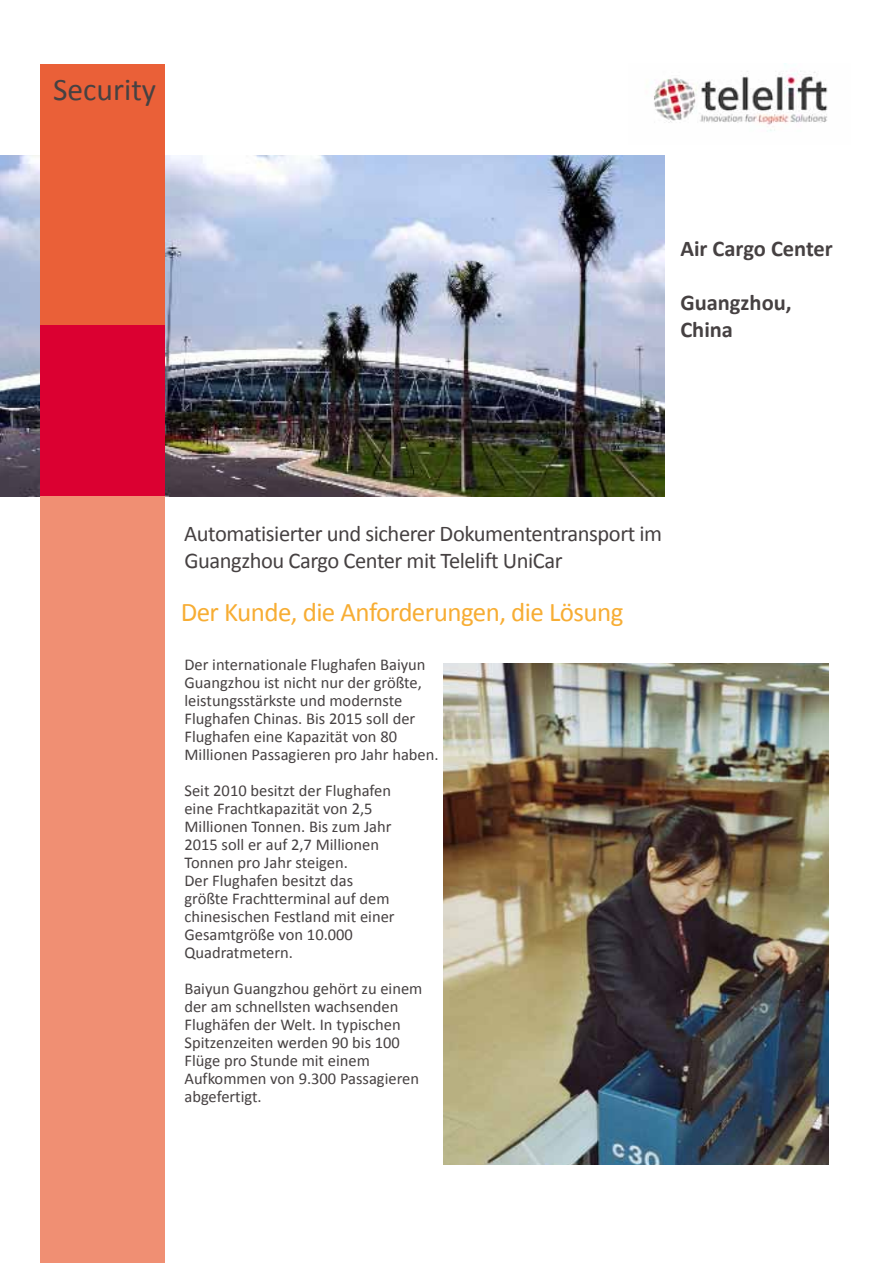
<style>
.page{position:relative;width:893px;height:1263px;background:#fff}
.page>*{position:absolute;margin:0;border:0;box-sizing:border-box;transform-origin:0 0}
.t1{font:31.5px "Calibri";color:#464142}
.t2{font:27px "Calibri";letter-spacing:-.02em;color:#f7ad34}
.t3{font:22.5px/27px "Calibri";letter-spacing:-.02em;color:#464142}
.t4{font:700 22.5px/27px "Calibri";color:#464142}
.t5{font:16.5px/18px "Calibri";color:#464142}
</style>
<div class="page">
<img style="left:0;top:156px;width:664px;height:340px">
<img style="left:654px;top:64px;width:174px;height:67px">
<div style="left:40px;top:64px;width:125px;height:261px;background:#ea6038"></div>
<div style="left:40px;top:325px;width:125px;height:171px;background:#db0031"></div>
<div style="left:40px;top:496px;width:125px;height:767px;background:#f08f73"></div>
<img style="left:443px;top:663px;width:386px;height:501px">
<h1 class="t1" style="left:53px;top:70px;width:105px">Security</h1>
<h3 class="t4" style="left:680px;top:235px;width:154px">Air Cargo Center</h3>
<h3 class="t4" style="left:680px;top:289px;width:113px">Guangzhou,<br>China</h3>
<h3 class="t3" style="left:184px;top:520px;width:479px">Automatisierter und sicherer Dokumententransport im<br>Guangzhou Cargo Center mit Telelift UniCar</h3>
<h2 class="t2" style="left:181px;top:595px;width:444px">Der Kunde, die Anforderungen, die Lösung</h2>
<p class="t5" style="left:184px;top:655px;width:256px">Der internationale Flughafen Baiyun Guangzhou ist nicht nur der größte, leistungsstärkste und modernste Flughafen Chinas. Bis 2015 soll der Flughafen eine Kapazität von 80<br>Millionen Passagieren pro Jahr haben.</p>
<p class="t5" style="left:184px;top:781px;width:212px">Seit 2010 besitzt der Flughafen eine Frachtkapazität von 2,5<br>Millionen Tonnen. Bis zum Jahr<br>2015 soll er auf 2,7 Millionen<br>Tonnen pro Jahr steigen.<br>Der Flughafen besitzt das größte Frachtterminal auf dem chinesischen Festland mit einer<br>Gesamtgröße von 10.000<br>Quadratmetern.</p>
<p class="t5" style="left:184px;top:979px;width:240px">Baiyun Guangzhou gehört zu einem der am schnellsten wachsenden<br>Flughäfen der Welt. In typischen<br>Spitzenzeiten werden 90 bis 100<br>Flüge pro Stunde mit einem<br>Aufkommen von 9.300 Passagieren abgefertigt.</p>
</div>
